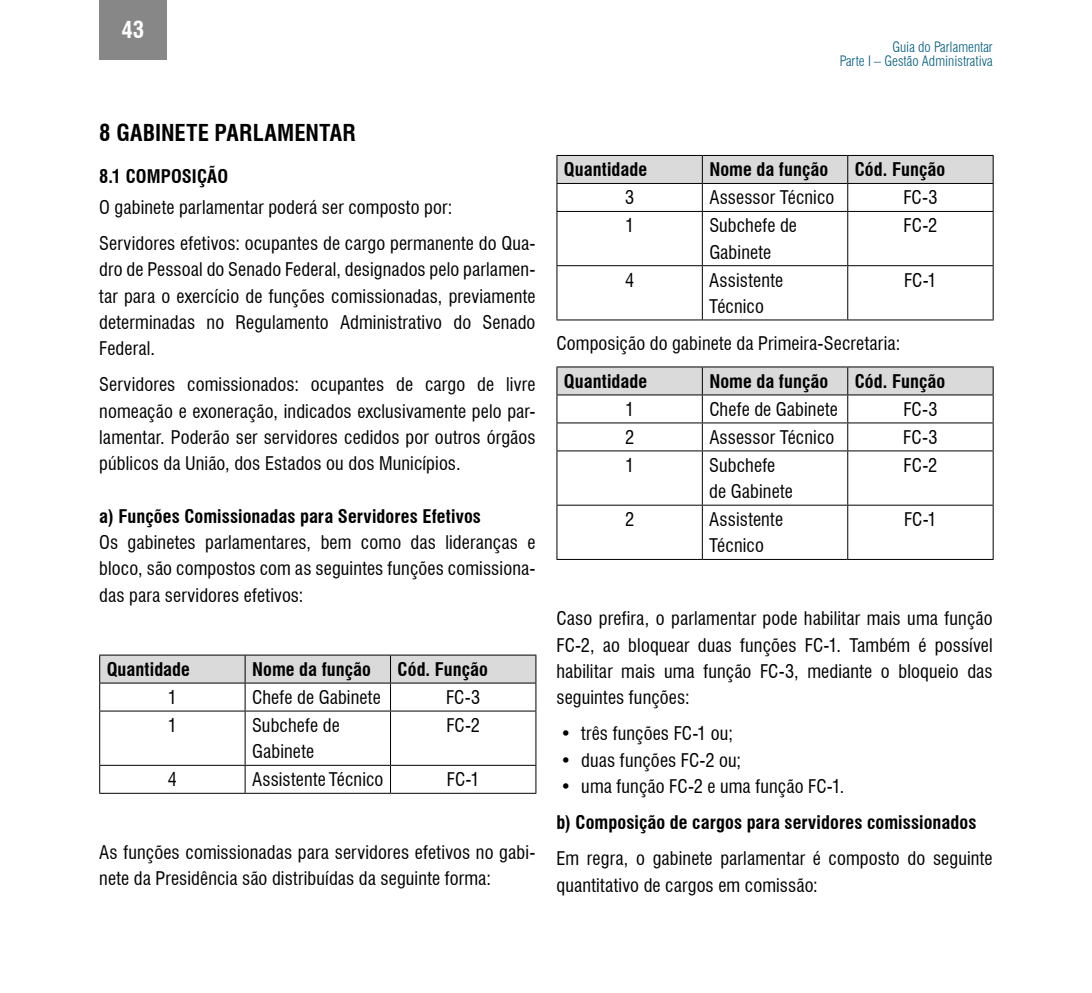
<style>
.page{position:relative;width:1092px;height:993px;background:#fff}
.page>*{position:absolute;margin:0;border:0;box-sizing:border-box;transform-origin:0 0}
.t1{font:700 condensed 22.75px "Swiss 721 BT";letter-spacing:.015em;color:#000}
.t2{font:700 condensed 22.75px "Swiss 721 BT";color:#fff}
.t3{font:condensed 18.38px/26.2px "Swiss 721 BT";letter-spacing:.005em;color:#000}
.t4{font:700 condensed 18.38px "Swiss 721 BT";letter-spacing:.005em;color:#000}
.t5{font:300 condensed 14px/14px "Swiss 721 BT";color:#005c7e;text-align:right}
</style>
<div class="page">
<div style="left:99px;top:0;width:67px;height:60px;background:#878787"></div>
<hr style="left:99px;top:654px;width:146px;height:1px;background:#000">
<hr style="left:245px;top:654px;width:145px;height:1px;background:#000">
<hr style="left:390px;top:654px;width:146px;height:1px;background:#000">
<svg style="left:99px;top:655px;width:437px;height:55px"></svg>
<hr style="left:99px;top:710px;width:146px;height:1px;background:#000">
<hr style="left:99px;top:711px;width:1px;height:53px;background:#000">
<hr style="left:245px;top:710px;width:145px;height:1px;background:#000">
<hr style="left:245px;top:711px;width:1px;height:53px;background:#000">
<hr style="left:390px;top:710px;width:146px;height:1px;background:#000">
<hr style="left:390px;top:711px;width:1px;height:53px;background:#000">
<hr style="left:535px;top:711px;width:1px;height:53px;background:#000">
<hr style="left:99px;top:764px;width:146px;height:1px;background:#000">
<svg style="left:99px;top:765px;width:1px;height:27px"></svg>
<hr style="left:245px;top:764px;width:145px;height:1px;background:#000">
<svg style="left:245px;top:765px;width:1px;height:27px"></svg>
<hr style="left:390px;top:764px;width:146px;height:1px;background:#000">
<svg style="left:390px;top:765px;width:1px;height:27px"></svg>
<svg style="left:535px;top:765px;width:1px;height:27px"></svg>
<hr style="left:99px;top:792px;width:146px;height:1px;background:#000">
<hr style="left:245px;top:792px;width:145px;height:1px;background:#000">
<hr style="left:390px;top:792px;width:146px;height:1px;background:#000">
<svg style="left:556px;top:155px;width:437px;height:56px"></svg>
<hr style="left:556px;top:211px;width:146px;height:1px;background:#000">
<hr style="left:556px;top:212px;width:1px;height:53px;background:#000">
<hr style="left:702px;top:211px;width:145px;height:1px;background:#000">
<hr style="left:701px;top:212px;width:1px;height:53px;background:#000">
<hr style="left:847px;top:211px;width:146px;height:1px;background:#000">
<hr style="left:847px;top:212px;width:1px;height:53px;background:#000">
<hr style="left:992px;top:212px;width:1px;height:53px;background:#000">
<hr style="left:556px;top:265px;width:146px;height:1px;background:#000">
<hr style="left:556px;top:266px;width:1px;height:53px;background:#000">
<hr style="left:702px;top:265px;width:145px;height:1px;background:#000">
<hr style="left:701px;top:266px;width:1px;height:53px;background:#000">
<hr style="left:847px;top:265px;width:146px;height:1px;background:#000">
<hr style="left:847px;top:266px;width:1px;height:53px;background:#000">
<hr style="left:992px;top:266px;width:1px;height:53px;background:#000">
<hr style="left:556px;top:319px;width:146px;height:1px;background:#000">
<hr style="left:702px;top:319px;width:145px;height:1px;background:#000">
<hr style="left:847px;top:319px;width:146px;height:1px;background:#000">
<hr style="left:556px;top:366px;width:146px;height:1px;background:#000">
<hr style="left:702px;top:366px;width:145px;height:1px;background:#000">
<hr style="left:847px;top:366px;width:146px;height:1px;background:#000">
<svg style="left:556px;top:367px;width:437px;height:83px"></svg>
<hr style="left:556px;top:450px;width:146px;height:1px;background:#000">
<hr style="left:556px;top:451px;width:1px;height:53px;background:#000">
<hr style="left:702px;top:450px;width:145px;height:1px;background:#000">
<hr style="left:701px;top:451px;width:1px;height:53px;background:#000">
<hr style="left:847px;top:450px;width:146px;height:1px;background:#000">
<hr style="left:847px;top:451px;width:1px;height:53px;background:#000">
<hr style="left:992px;top:451px;width:1px;height:53px;background:#000">
<hr style="left:556px;top:504px;width:146px;height:1px;background:#000">
<hr style="left:556px;top:505px;width:1px;height:54px;background:#000">
<hr style="left:702px;top:504px;width:145px;height:1px;background:#000">
<hr style="left:701px;top:505px;width:1px;height:54px;background:#000">
<hr style="left:847px;top:504px;width:146px;height:1px;background:#000">
<hr style="left:847px;top:505px;width:1px;height:54px;background:#000">
<hr style="left:992px;top:505px;width:1px;height:54px;background:#000">
<hr style="left:556px;top:559px;width:146px;height:1px;background:#000">
<hr style="left:702px;top:559px;width:145px;height:1px;background:#000">
<hr style="left:847px;top:559px;width:146px;height:1px;background:#000">
<p class="t2" style="left:121px;top:16px;width:24px">43</p>
<p class="t5" style="left:839px;top:40px;width:154px">Guia do Parlamentar<br>Parte I – Gestão Administrativa</p>
<p class="t1" style="left:99px;top:119px;width:258px">8 GABINETE PARLAMENTAR</p>
<p class="t4" style="left:99px;top:165px;width:48px">8.1 Composição</p>
<p class="t3" style="left:99px;top:189px;width:437px;line-height:36.2px">O gabinete parlamentar poderá ser composto por:<br>Servidores efetivos: ocupantes de cargo permanente do Qua-</p>
<p class="t3" style="left:99px;top:256px;width:437px;text-align:justify">dro de Pessoal do Senado Federal, designados pelo parlamen&shy;tar para o exercício de funções comissionadas, previamente determinadas no Regulamento Administrativo do Senado Federal.</p>
<p class="t3" style="left:99px;top:371px;width:438px;text-align:justify">Servidores comissionados: ocupantes de cargo de livre nomeação e exoneração, indicados exclusivamente pelo par&shy;lamentar. Poderão ser servidores cedidos por outros órgãos públicos da União, dos Estados ou dos Municípios.</p>
<p class="t4" style="left:99px;top:505px;width:383px">a) Funções Comissionadas para Servidores Efetivos</p>
<p class="t3" style="left:99px;top:529px;width:437px;text-align:justify">Os gabinetes parlamentares, bem como das lideranças e bloco, são compostos com as seguintes funções comissiona&shy;das para servidores efetivos:</p>
<p class="t4" style="left:107px;top:658px;width:85px">Quantidade</p>
<p class="t4" style="left:252px;top:658px;width:120px">Nome da função</p>
<p class="t4" style="left:397px;top:658px;width:92px">Cód. Função</p>
<p class="t3" style="left:168px;top:684px;width:11px">1</p>
<p class="t3" style="left:252px;top:684px;width:130px">Chefe de Gabinete</p>
<p class="t3" style="left:446px;top:684px;width:36px">FC-3</p>
<p class="t3" style="left:168px;top:712px;width:11px">1</p>
<p class="t3" style="left:252px;top:712px;width:89px">Subchefe de<br>Gabinete</p>
<p class="t3" style="left:446px;top:712px;width:35px">FC-2</p>
<p class="t3" style="left:168px;top:766px;width:11px">4</p>
<p class="t3" style="left:252px;top:766px;width:133px">Assistente Técnico</p>
<p class="t3" style="left:447px;top:766px;width:34px">FC-1</p>
<p class="t3" style="left:99px;top:839px;width:437px">As funções comissionadas para servidores efetivos no gabi&shy;nete da Presidência são distribuídas da seguinte forma:</p>
<p class="t4" style="left:564px;top:159px;width:85px">Quantidade</p>
<p class="t4" style="left:709px;top:159px;width:120px">Nome da função</p>
<p class="t4" style="left:854px;top:159px;width:92px">Cód. Função</p>
<p class="t3" style="left:625px;top:184px;width:11px">3</p>
<p class="t3" style="left:709px;top:184px;width:126px">Assessor Técnico</p>
<p class="t3" style="left:903px;top:184px;width:36px">FC-3</p>
<p class="t3" style="left:625px;top:212px;width:11px">1</p>
<p class="t3" style="left:709px;top:212px;width:89px">Subchefe de<br>Gabinete</p>
<p class="t3" style="left:903px;top:212px;width:35px">FC-2</p>
<p class="t3" style="left:625px;top:267px;width:11px">4</p>
<p class="t3" style="left:709px;top:267px;width:75px">Assistente<br>Técnico</p>
<p class="t3" style="left:904px;top:267px;width:34px">FC-1</p>
<p class="t3" style="left:556px;top:329px;width:345px">Composição do gabinete da Primeira-Secretaria:</p>
<p class="t4" style="left:564px;top:370px;width:85px">Quantidade</p>
<p class="t4" style="left:709px;top:370px;width:120px">Nome da função</p>
<p class="t4" style="left:854px;top:370px;width:92px">Cód. Função</p>
<p class="t3" style="left:625px;top:396px;width:11px">1</p>
<p class="t3" style="left:709px;top:396px;width:130px">Chefe de Gabinete</p>
<p class="t3" style="left:903px;top:396px;width:36px">FC-3</p>
<p class="t3" style="left:625px;top:424px;width:11px">2</p>
<p class="t3" style="left:709px;top:424px;width:126px">Assessor Técnico</p>
<p class="t3" style="left:903px;top:424px;width:36px">FC-3</p>
<p class="t3" style="left:625px;top:452px;width:11px">1</p>
<p class="t3" style="left:709px;top:452px;width:85px">Subchefe de Gabinete</p>
<p class="t3" style="left:903px;top:452px;width:35px">FC-2</p>
<p class="t3" style="left:625px;top:506px;width:11px">2</p>
<p class="t3" style="left:709px;top:506px;width:75px">Assistente<br>Técnico</p>
<p class="t3" style="left:904px;top:506px;width:34px">FC-1</p>
<p class="t3" style="left:556px;top:605px;width:437px;text-align:justify">Caso prefira, o parlamentar pode habilitar mais uma função FC-2, ao bloquear duas funções FC-1. Também é possível habilitar mais uma função FC-3, mediante o bloqueio das seguintes funções:</p>
<p class="t3" style="left:560px;top:720px;width:174px">• três funções FC-1 ou;</p>
<p class="t3" style="left:560px;top:746px;width:182px">• duas funções FC-2 ou;</p>
<p class="t3" style="left:560px;top:772px;width:285px">• uma função FC-2 e uma função FC-1.</p>
<p class="t4" style="left:556px;top:811px;width:421px">b) Composição de cargos para servidores comissionados</p>
<p class="t3" style="left:556px;top:845px;width:437px">Em regra, o gabinete parlamentar é composto do seguinte quantitativo de cargos em comissão:</p>
</div>
